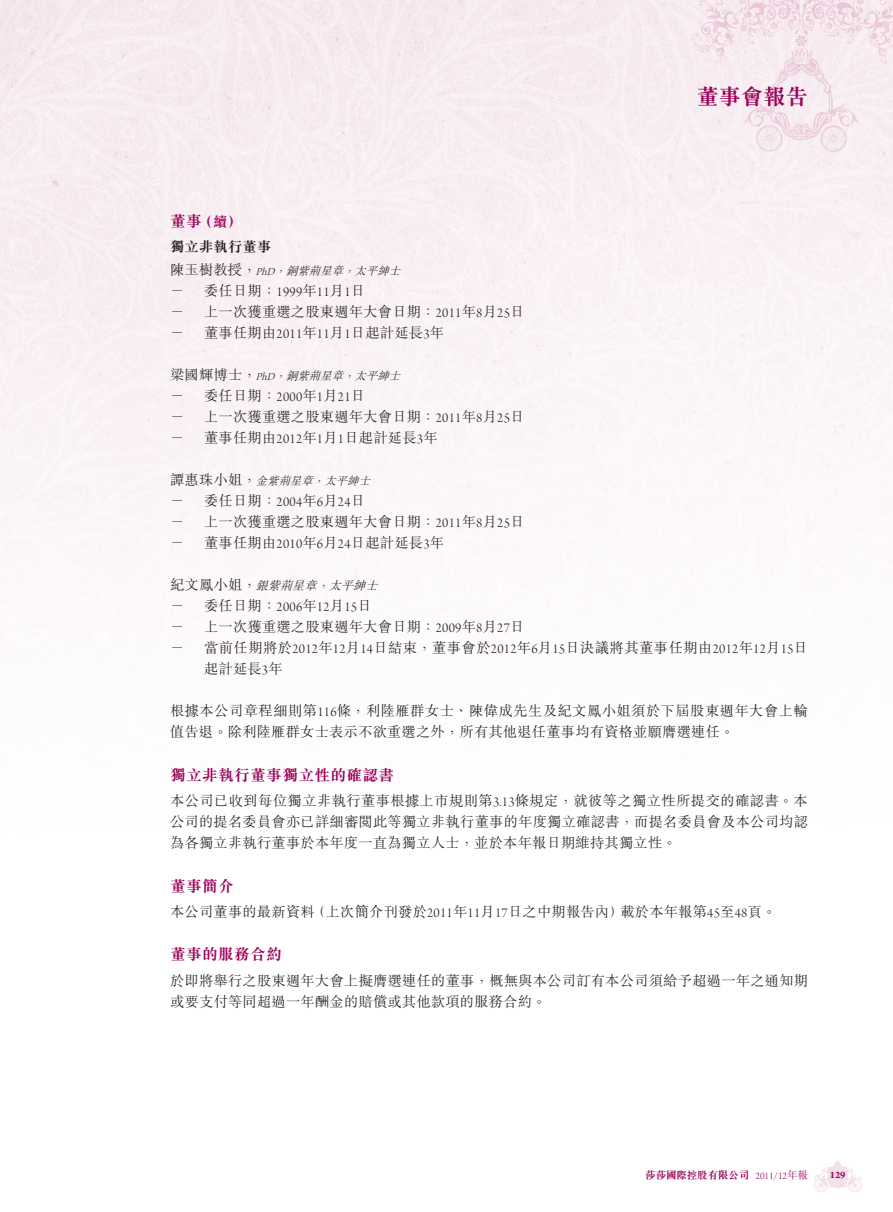
<style>
.page{position:relative;width:893px;height:1212px;background:#fff}
.page>*{position:absolute;margin:0;border:0;box-sizing:border-box;transform-origin:0 0}
.t1{font:700 22.5px "M Sung HK";letter-spacing:-.01em;color:#9c0159}
.t2{font:700 15.75px "M Sung HK";letter-spacing:.02em;color:#9c0159}
.t3{font:300 14.25px/21px "M Sung HK";letter-spacing:.015em;color:#231f20;text-align:justify}
.t4{font:300 14.25px/21px "M Sung HK";letter-spacing:.035em;color:#231f20}
.t5{font:700 14.25px/25.5px "M Sung HK";letter-spacing:.02em;color:#231f20}
.t6{font:italic 300 12px "M Sung HK";color:#231f20}
.t7{font:italic 300 11.25px "M Sung HK";color:#231f20}
.t8{font:700 10.5px "M Sung HK";letter-spacing:-.01em;color:#9c0159}
.t9{font:700 10.5px "Arno Pro";color:#9c0159}
.s1{font-size:15.75px;color:#9c0159}
.s2{color:#9c0159}
.s3{font-style:normal;font-size:14.25px}
.s4{font-family:"Arno Pro Light Display";font-weight:400}
.s5{font-weight:300}
</style>
<div class="page">
<svg style="left:814px;top:1160px;width:48px;height:32px"></svg>
<svg style="left:692px;top:0;width:201px;height:152px"></svg>
<p class="t1" style="left:696px;top:81px;width:113px">董事會報告</p>
<p class="t5" style="left:170px;top:208px;width:103px"><span class="s1">董事</span><span class="s2">（續）<br></span>獨立非執行董事</p>
<p class="t7" style="left:170px;top:263px;width:236px"><span class="s3">陳玉樹教授，</span> <span class="s4">PhD</span>，銅紫荊星章，太平紳士</p>
<p class="t3" style="left:170px;top:280px;width:16px">－</p>
<p class="t3" style="left:204px;top:280px;width:163px">委任日期：<span class="s4">1999</span>年<span class="s4">11</span>月<span class="s4">1</span>日</p>
<p class="t3" style="left:170px;top:301px;width:16px">－</p>
<p class="t3" style="left:204px;top:301px;width:322px">上一次獲重選之股東週年大會日期：<span class="s4">2011</span>年<span class="s4">8</span>月<span class="s4">25</span>日</p>
<p class="t3" style="left:170px;top:322px;width:16px">－</p>
<p class="t3" style="left:204px;top:322px;width:241px">董事任期由<span class="s4">2011</span>年<span class="s4">11</span>月<span class="s4">1</span>日起計延長<span class="s4">3</span>年</p>
<p class="t7" style="left:170px;top:368px;width:236px"><span class="s3">梁國輝博士，</span> <span class="s4">PhD</span>，銅紫荊星章，太平紳士</p>
<p class="t3" style="left:170px;top:385px;width:16px">－</p>
<p class="t3" style="left:204px;top:385px;width:163px">委任日期：<span class="s4">2000</span>年<span class="s4">1</span>月<span class="s4">21</span>日</p>
<p class="t3" style="left:170px;top:406px;width:16px">－</p>
<p class="t3" style="left:204px;top:406px;width:322px">上一次獲重選之股東週年大會日期：<span class="s4">2011</span>年<span class="s4">8</span>月<span class="s4">25</span>日</p>
<p class="t3" style="left:170px;top:427px;width:16px">－</p>
<p class="t3" style="left:204px;top:427px;width:235px">董事任期由<span class="s4">2012</span>年<span class="s4">1</span>月<span class="s4">1</span>日起計延長<span class="s4">3</span>年</p>
<p class="t7" style="left:170px;top:473px;width:205px"><span class="s3">譚惠珠小姐，</span>金紫荊星章，太平紳士</p>
<p class="t3" style="left:170px;top:490px;width:16px">－</p>
<p class="t3" style="left:204px;top:490px;width:163px">委任日期：<span class="s4">2004</span>年<span class="s4">6</span>月<span class="s4">24</span>日</p>
<p class="t3" style="left:170px;top:511px;width:16px">－</p>
<p class="t3" style="left:204px;top:511px;width:322px">上一次獲重選之股東週年大會日期：<span class="s4">2011</span>年<span class="s4">8</span>月<span class="s4">25</span>日</p>
<p class="t3" style="left:170px;top:532px;width:16px">－</p>
<p class="t3" style="left:204px;top:532px;width:241px">董事任期由<span class="s4">2010</span>年<span class="s4">6</span>月<span class="s4">24</span>日起計延長<span class="s4">3</span>年</p>
<p class="t6" style="left:170px;top:577px;width:213px"><span class="s3">紀文鳳小姐，</span>銀紫荊星章，太平紳士</p>
<p class="t3" style="left:170px;top:595px;width:16px">－</p>
<p class="t3" style="left:204px;top:595px;width:169px">委任日期：<span class="s4">2006</span>年<span class="s4">12</span>月<span class="s4">15</span>日</p>
<p class="t3" style="left:170px;top:616px;width:16px">－</p>
<p class="t3" style="left:204px;top:616px;width:322px">上一次獲重選之股東週年大會日期：<span class="s4">2009</span>年<span class="s4">8</span>月<span class="s4">27</span>日</p>
<p class="t3" style="left:170px;top:637px;width:16px">－</p>
<p class="t4" style="left:204px;top:637px;width:605px">當前任期將於<span class="s4">2012</span>年<span class="s4">12</span>月<span class="s4">14</span>日結束，董事會於<span class="s4">2012</span>年<span class="s4">6</span>月<span class="s4">15</span>日決議將其董事任期由<span class="s4">2012</span>年<span class="s4">12</span>月<span class="s4">15</span>日起計延長<span class="s4">3</span>年</p>
<p class="t4" style="left:170px;top:700px;width:639px">根據本公司章程細則第<span class="s4">116</span>條，利陸雁群女士、陳偉成先生及紀文鳳小姐須於下屆股東週年大會上輪值告退。除利陸雁群女士表示不欲重選之外，所有其他退任董事均有資格並願膺選連任。</p>
<p class="t2" style="left:170px;top:764px;width:226px">獨立非執行董事獨立性的確認書</p>
<p class="t3" style="left:170px;top:790px;width:640px">本公司已收到每位獨立非執行董事根據上市規則第<span class="s4">3.13</span>條規定，就彼等之獨立性所提交的確認書。本公司的提名委員會亦已詳細審閱此等獨立非執行董事的年度獨立確認書，而提名委員會及本公司均認為各獨立非執行董事於本年度一直為獨立人士，並於本年報日期維持其獨立性。</p>
<p class="t2" style="left:170px;top:875px;width:65px">董事簡介</p>
<p class="t3" style="left:170px;top:900px;width:608px">本公司董事的最新資料（上次簡介刊發於<span class="s4">2011</span>年<span class="s4">11</span>月<span class="s4">17</span>日之中期報告內）載於本年報第<span class="s4">45</span>至<span class="s4">48</span>頁。</p>
<p class="t2" style="left:170px;top:943px;width:113px">董事的服務合約</p>
<p class="t3" style="left:170px;top:969px;width:640px">於即將舉行之股東週年大會上擬膺選連任的董事，概無與本公司訂有本公司須給予超過一年之通知期或要支付等同超過一年酬金的賠償或其他款項的服務合約。</p>
<p class="t8" style="left:645px;top:1167px;width:164px">莎莎國際控股有限公司 <span class="s4">2011/12</span><span class="s5">年報</span></p>
<p class="t9" style="left:830px;top:1168px;width:17px">129</p>
</div>
